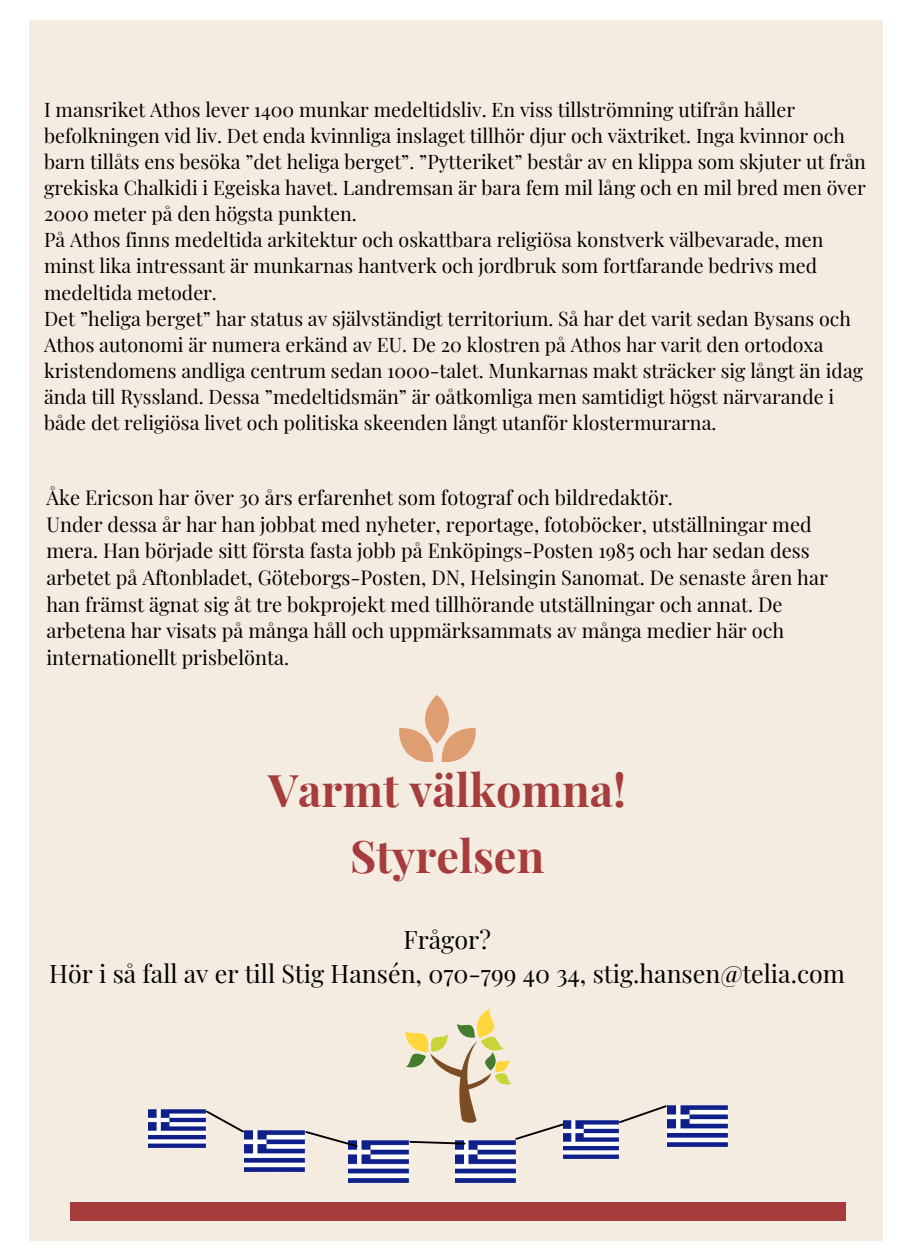
<style>
.page{position:relative;width:900px;height:1260px;background:#fff}
.page>*{position:absolute;margin:0;border:0;box-sizing:border-box;transform-origin:0 0}
.t1{font:700 45px "Playfair Display";color:#a63c3c}
.t2{font:25px "Playfair Display";color:#000}
.t3{font:20px/26.8px "Playfair Display";color:#000}
.t4{font:19.5px/26px "Playfair Display";color:#000}
</style>
<div class="page">
<div style="left:29px;top:20px;width:853px;height:1221px;background:#f5ece1"></div>
<div style="left:70px;top:1202px;width:775px;height:19px;background:#a63c3c"></div>
<svg style="left:399px;top:696px;width:77px;height:65px"></svg>
<img style="left:149px;top:1110px;width:56px;height:37px">
<img style="left:244px;top:1130px;width:60px;height:41px">
<img style="left:349px;top:1141px;width:60px;height:41px">
<img style="left:456px;top:1146px;width:60px;height:36px">
<img style="left:564px;top:1121px;width:54px;height:37px">
<img style="left:667px;top:1105px;width:60px;height:41px">
<svg style="left:204px;top:1109px;width:42px;height:25px"></svg>
<svg style="left:304px;top:1130px;width:55px;height:18px"></svg>
<svg style="left:617px;top:1105px;width:51px;height:20px"></svg>
<svg style="left:405px;top:1008px;width:160px;height:138px"></svg>
<p class="t4" style="left:44px;top:96px;width:823px">I mansriket Athos lever 1400 munkar medeltidsliv. En viss tillströmning utifrån håller befolkningen vid liv. Det enda kvinnliga inslaget tillhör djur och växtriket. Inga kvinnor och barn tillåts ens besöka ”det heliga berget”. ”Pytteriket” består av en klippa som skjuter ut från grekiska Chalkidi i Egeiska havet. Landremsan är bara fem mil lång och en mil bred men över 2000 meter på den högsta punkten.</p>
<p class="t4" style="left:44px;top:226px;width:781px">På Athos finns medeltida arkitektur och oskattbara religiösa konstverk välbevarade, men minst lika intressant är munkarnas hantverk och jordbruk som fortfarande bedrivs med medeltida metoder.</p>
<p class="t4" style="left:44px;top:305px;width:820px">Det ”heliga berget” har status av självständigt territorium. Så har det varit sedan Bysans och<br>Athos autonomi är numera erkänd av EU. De 20 klostren på Athos har varit den ortodoxa kristendomens andliga centrum sedan 1000-talet. Munkarnas makt sträcker sig långt än idag</p>
<p class="t4" style="left:44px;top:383px;width:792px">ända till Ryssland. Dessa ”medeltidsmän” är oåtkomliga men samtidigt högst närvarande i både det religiösa livet och politiska skeenden långt utanför klostermurarna.</p>
<p class="t3" style="left:46px;top:483px;width:628px">Åke Ericson har över 30 års erfarenhet som fotograf och bildredaktör.</p>
<p class="t3" style="left:46px;top:510px;width:783px">Under dessa år har han jobbat med nyheter, reportage, fotoböcker, utställningar med mera. Han började sitt första fasta jobb på Enköpings-Posten 1985 och har sedan dess arbetet på Aftonbladet, Göteborgs-Posten, DN, Helsingin Sanomat. De senaste åren har han främst ägnat sig åt tre bokprojekt med tillhörande utställningar och annat. De arbetena har visats på många håll och uppmärksammats av många medier här och internationellt prisbelönta.</p>
<p class="t1" style="left:268px;top:758px;width:359px">Varmt välkomna!</p>
<p class="t1" style="left:350px;top:825px;width:196px">Styrelsen</p>
<p class="t2" style="left:404px;top:922px;width:89px">Frågor?</p>
<p class="t2" style="left:49px;top:956px;width:797px">Hör i så fall av er till Stig Hansén, 070-799 40 34, stig.hansen@telia.com</p>
</div>
